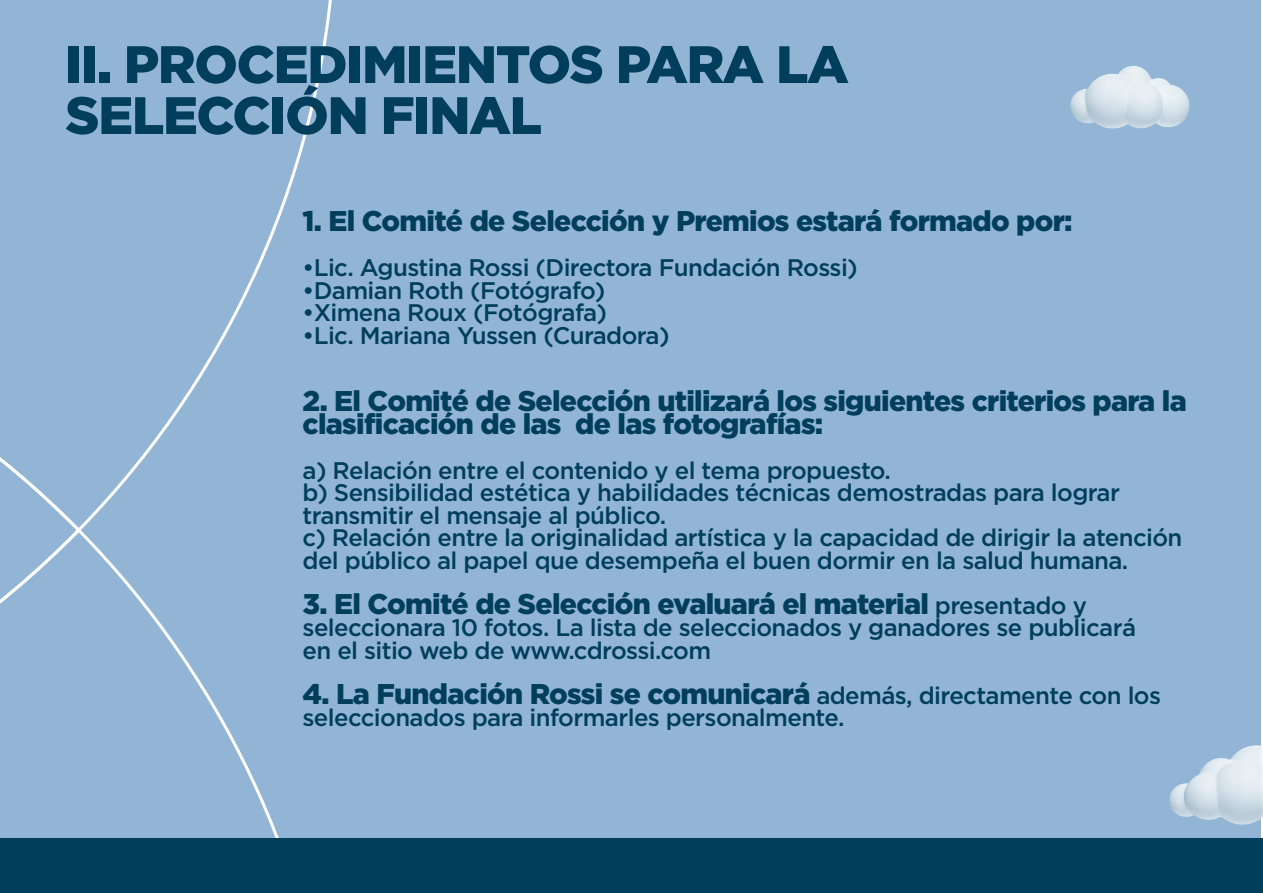
<style>
.page{position:relative;width:1263px;height:893px;background:#fff}
.page>*{position:absolute;margin:0;border:0;box-sizing:border-box;transform-origin:0 0}
.t1{font:900 52.5px/51px "Gotham";letter-spacing:-.025em;color:#003e5c}
.t2{font:900 28.5px/22.5px "Gotham";letter-spacing:-.025em;color:#003e5c}
.t3{font:500 24px/22.5px "Gotham";letter-spacing:-.025em;color:#003e5c}
.s1{font-weight:500;font-size:24px}
</style>
<div class="page">
<div style="left:0;top:0;width:1261px;height:838px;background:#92b5d5"></div>
<svg style="left:83px;top:0;width:249px;height:526px"></svg>
<svg style="left:83px;top:526px;width:196px;height:312px"></svg>
<svg style="left:0;top:457px;width:83px;height:147px"></svg>
<div style="left:0;top:838px;width:1263px;height:55px;background:#003e5c"></div>
<svg style="left:1169px;top:745px;width:94px;height:80px"></svg>
<svg style="left:1070px;top:66px;width:120px;height:63px"></svg>
<h1 class="t1" style="left:65px;top:38px;width:785px">II. PROCEDIMIENTOS PARA LA<br>SELECCIÓN FINAL</h1>
<p class="t2" style="left:303px;top:209px;width:771px">1. El Comité de Selección y Premios estará formado por:</p>
<p class="t3" style="left:303px;top:256px;width:557px">•Lic. Agustina Rossi (Directora Fundación Rossi)</p>
<p class="t3" style="left:303px;top:278px;width:304px">•Damian Roth (Fotógrafo)</p>
<p class="t3" style="left:303px;top:301px;width:306px">•Ximena Roux (Fotógrafa)</p>
<p class="t3" style="left:303px;top:323px;width:369px">•Lic. Mariana Yussen (Curadora)</p>
<p class="t2" style="left:303px;top:389px;width:886px">2. El Comité de Selección utilizará los siguientes criterios para la clasificación de las de las fotografías:</p>
<p class="t3" style="left:303px;top:458px;width:881px">a) Relación entre el contenido y el tema propuesto.<br>b) Sensibilidad estética y habilidades técnicas demostradas para lograr transmitir el mensaje al público.<br>c) Relación entre la originalidad artística y la capacidad de dirigir la atención del público al papel que desempeña el buen dormir en la salud humana.</p>
<p class="t2" style="left:303px;top:592px;width:786px">3. El Comité de Selección evaluará el material <span class="s1">presentado y</span></p>
<p class="t3" style="left:303px;top:616px;width:835px">seleccionara 10 fotos. La lista de seleccionados y ganadores se publicará en el sitio web de www.cdrossi.com</p>
<p class="t2" style="left:303px;top:682px;width:860px">4. La Fundación Rossi se comunicará <span class="s1">además, directamente con los</span></p>
<p class="t3" style="left:303px;top:706px;width:543px">seleccionados para informarles personalmente.</p>
</div>
